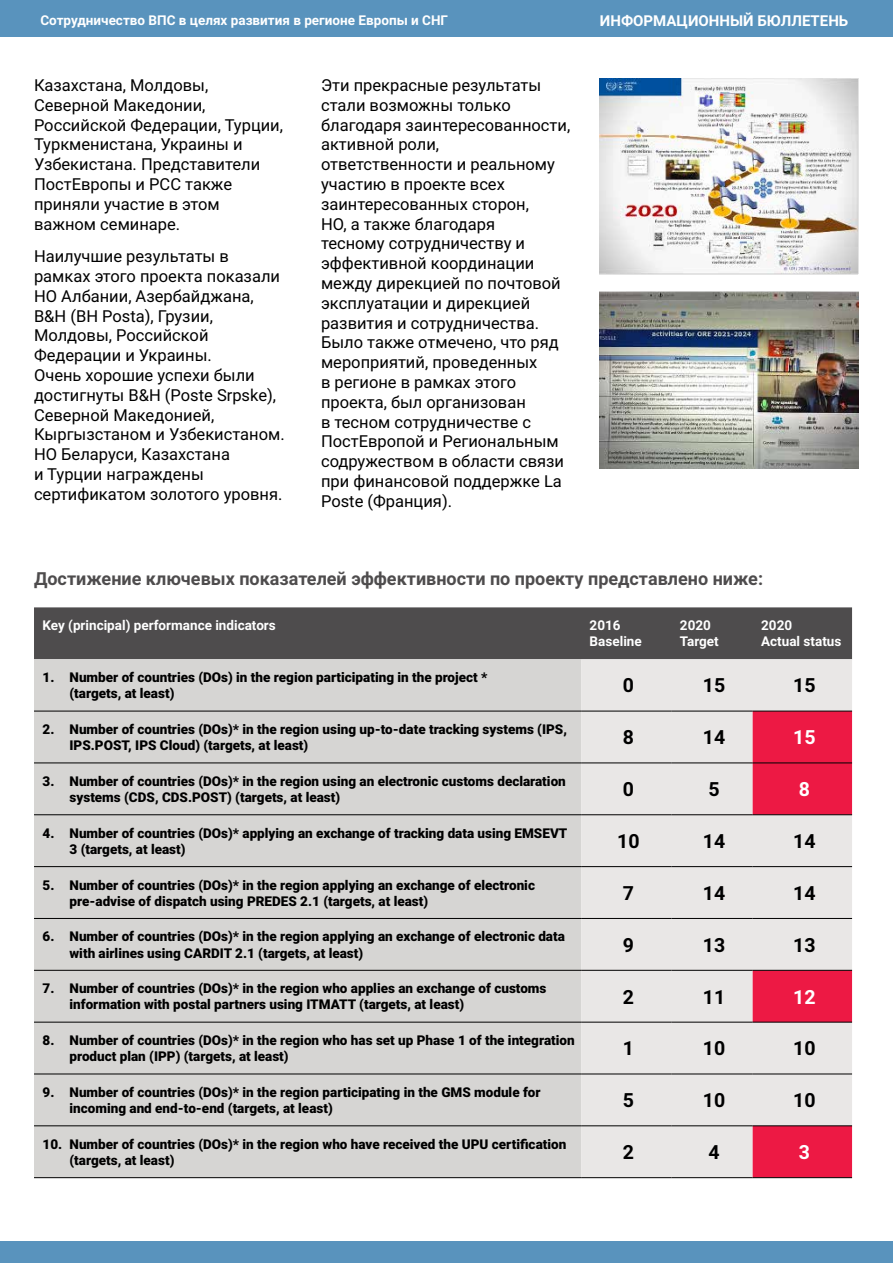
<style>
.page{position:relative;width:893px;height:1263px;background:#fff}
.page>*{position:absolute;margin:0;border:0;box-sizing:border-box;transform-origin:0 0}
.t1{font:700 19.5px "Roboto";color:#000}
.t2{font:700 19.5px "Roboto";color:#fff}
.t3{font:700 18px "Roboto";color:#4e4c4d}
.t4{font:16.5px/19.8px "Roboto";color:#000}
.t5{font:700 15px "Roboto";color:#fff}
.t6{font:900 13.5px/16.2px "Roboto";color:#000}
.t7{font:700 13.5px/16.2px "Roboto";color:#fff}
</style>
<div class="page">
<div style="left:0;top:1242px;width:893px;height:21px;background:#5993bd"></div>
<div style="left:0;top:0;width:893px;height:36px;background:#5993bd"></div>
<img style="left:599px;top:79px;width:260px;height:196px">
<img style="left:599px;top:292px;width:260px;height:176px">
<div style="left:34px;top:607px;width:818px;height:52px;background:#4e4c4d"></div>
<div style="left:34px;top:659px;width:547px;height:518px;background:#d6d5d3"></div>
<div style="left:581px;top:659px;width:271px;height:518px;background:#e9e7e6"></div>
<div style="left:753px;top:712px;width:99px;height:102px;background:#ed1944"></div>
<svg style="left:753px;top:971px;width:99px;height:206px;background:#e97e93"></svg>
<hr style="left:581px;top:711px;width:90px;height:1px;background:#000">
<hr style="left:671px;top:711px;width:82px;height:1px;background:#000">
<hr style="left:753px;top:711px;width:99px;height:1px;background:#000">
<hr style="left:581px;top:763px;width:90px;height:1px;background:#000">
<hr style="left:671px;top:763px;width:82px;height:1px;background:#000">
<hr style="left:753px;top:763px;width:99px;height:1px;background:#000">
<hr style="left:581px;top:814px;width:90px;height:1px;background:#000">
<hr style="left:671px;top:814px;width:82px;height:1px;background:#000">
<hr style="left:753px;top:814px;width:99px;height:1px;background:#000">
<hr style="left:581px;top:866px;width:90px;height:1px;background:#000">
<hr style="left:671px;top:866px;width:82px;height:1px;background:#000">
<hr style="left:753px;top:866px;width:99px;height:1px;background:#000">
<hr style="left:581px;top:918px;width:90px;height:1px;background:#000">
<hr style="left:671px;top:918px;width:82px;height:1px;background:#000">
<hr style="left:753px;top:918px;width:99px;height:1px;background:#000">
<hr style="left:581px;top:970px;width:90px;height:1px;background:#000">
<hr style="left:671px;top:970px;width:82px;height:1px;background:#000">
<hr style="left:581px;top:1022px;width:90px;height:1px;background:#000">
<hr style="left:671px;top:1022px;width:82px;height:1px;background:#000">
<hr style="left:581px;top:1074px;width:90px;height:1px;background:#000">
<hr style="left:671px;top:1074px;width:82px;height:1px;background:#000">
<hr style="left:753px;top:1074px;width:99px;height:1px;background:#000">
<hr style="left:581px;top:1125px;width:90px;height:1px;background:#000">
<hr style="left:671px;top:1125px;width:82px;height:1px;background:#000">
<hr style="left:581px;top:1177px;width:90px;height:1px;background:#000">
<hr style="left:671px;top:1177px;width:82px;height:1px;background:#000">
<hr style="left:34px;top:711px;width:547px;height:1px;background:#000">
<hr style="left:34px;top:763px;width:547px;height:1px;background:#000">
<hr style="left:34px;top:814px;width:547px;height:1px;background:#000">
<hr style="left:34px;top:866px;width:547px;height:1px;background:#000">
<hr style="left:34px;top:918px;width:547px;height:1px;background:#000">
<hr style="left:34px;top:970px;width:547px;height:1px;background:#000">
<hr style="left:34px;top:1022px;width:547px;height:1px;background:#000">
<hr style="left:34px;top:1074px;width:547px;height:1px;background:#000">
<hr style="left:34px;top:1125px;width:547px;height:1px;background:#000">
<hr style="left:34px;top:1177px;width:547px;height:1px;background:#000">
<hr style="left:753px;top:970px;width:99px;height:1px;background:#000">
<hr style="left:753px;top:1022px;width:99px;height:1px;background:#000">
<hr style="left:753px;top:1125px;width:99px;height:1px;background:#000">
<hr style="left:753px;top:1177px;width:99px;height:1px;background:#000">
<p class="t7" style="left:40px;top:11px;width:409px">Сотрудничество ВПС в целях развития в регионе Европы и СНГ</p>
<p class="t5" style="left:600px;top:10px;width:250px">ИНФОРМАЦИОННЫЙ БЮЛЛЕТЕНЬ</p>
<p class="t4" style="left:34px;top:75px;width:251px">Казахстана, Молдовы,<br>Северной Македонии,<br>Российской Федерации, Турции,<br>Туркменистана, Украины и<br>Узбекистана. Представители<br>ПостЕвропы и РСС также приняли участие в этом важном семинаре.</p>
<p class="t4" style="left:34px;top:246px;width:252px">Наилучшие результаты в рамках этого проекта показали<br>НО Албании, Азербайджана,<br>B&amp;H (BH Posta), Грузии,<br>Молдовы, Российской<br>Федерации и Украины.<br>Очень хорошие успехи были достигнуты B&amp;H (Poste Srpske),<br>Северной Македонией,<br>Кыргызстаном и Узбекистаном.<br>НО Беларуси, Казахстана<br>и Турции награждены сертификатом золотого уровня.</p>
<p class="t4" style="left:321px;top:75px;width:251px">Эти прекрасные результаты стали возможны только благодаря заинтересованности, активной роли, ответственности и реальному участию в проекте всех заинтересованных сторон,<br>НО, а также благодаря<br>тесному сотрудничеству и эффективной координации между дирекцией по почтовой эксплуатации и дирекцией развития и сотрудничества.<br>Было также отмечено, что ряд мероприятий, проведенных<br>в регионе в рамках этого проекта, был организован<br>в тесном сотрудничестве с<br>ПостЕвропой и Региональным содружеством в области связи при финансовой поддержке La<br>Poste (Франция).</p>
<h2 class="t3" style="left:34px;top:566px;width:731px">Достижение ключевых показателей эффективности по проекту представлено ниже:</h2>
<p class="t7" style="left:43px;top:617px;width:235px">Key (principal) performance indicators</p>
<p class="t7" style="left:590px;top:617px;width:54px">2016<br>Baseline</p>
<p class="t7" style="left:680px;top:617px;width:40px">2020<br>Target</p>
<p class="t7" style="left:761px;top:617px;width:82px">2020<br>Actual status</p>
<p class="t6" style="left:70px;top:669px;width:419px;text-indent:-27px">1. Number of countries (DOs) in the region participating in the project * (targets, at least)</p>
<h1 class="t1" style="left:623px;top:672px;width:13px">0</h1>
<h1 class="t1" style="left:703px;top:672px;width:24px">15</h1>
<h1 class="t1" style="left:793px;top:672px;width:24px">15</h1>
<p class="t6" style="left:70px;top:720px;width:499px;text-indent:-27px">2. Number of countries (DOs)* in the region using up-to-date tracking systems (IPS,<br>IPS.POST, IPS Cloud) (targets, at least)</p>
<h1 class="t1" style="left:623px;top:724px;width:13px">8</h1>
<h1 class="t1" style="left:703px;top:724px;width:24px">14</h1>
<h1 class="t2" style="left:793px;top:724px;width:24px">15</h1>
<p class="t6" style="left:70px;top:772px;width:498px;text-indent:-27px">3. Number of countries (DOs)* in the region using an electronic customs declaration systems (CDS, CDS.POST) (targets, at least)</p>
<h1 class="t1" style="left:623px;top:775px;width:13px">0</h1>
<h1 class="t1" style="left:709px;top:775px;width:13px">5</h1>
<h1 class="t2" style="left:799px;top:775px;width:13px">8</h1>
<p class="t6" style="left:70px;top:824px;width:499px;text-indent:-27px">4. Number of countries (DOs)* applying an exchange of tracking data using EMSEVT<br>3 (targets, at least)</p>
<h1 class="t1" style="left:617px;top:827px;width:24px">10</h1>
<h1 class="t1" style="left:703px;top:827px;width:24px">14</h1>
<h1 class="t1" style="left:793px;top:827px;width:24px">14</h1>
<p class="t6" style="left:70px;top:876px;width:467px;text-indent:-27px">5. Number of countries (DOs)* in the region applying an exchange of electronic pre-advise of dispatch using PREDES 2.1 (targets, at least)</p>
<h1 class="t1" style="left:623px;top:879px;width:13px">7</h1>
<h1 class="t1" style="left:703px;top:879px;width:24px">14</h1>
<h1 class="t1" style="left:793px;top:879px;width:24px">14</h1>
<p class="t6" style="left:70px;top:928px;width:497px;text-indent:-27px">6. Number of countries (DOs)* in the region applying an exchange of electronic data with airlines using CARDIT 2.1 (targets, at least)</p>
<h1 class="t1" style="left:623px;top:931px;width:13px">9</h1>
<h1 class="t1" style="left:703px;top:931px;width:24px">13</h1>
<h1 class="t1" style="left:793px;top:931px;width:24px">13</h1>
<p class="t6" style="left:70px;top:980px;width:478px;text-indent:-27px">7. Number of countries (DOs)* in the region who applies an exchange of customs information with postal partners using ITMATT (targets, at least)</p>
<h1 class="t1" style="left:623px;top:983px;width:13px">2</h1>
<h1 class="t1" style="left:703px;top:983px;width:24px">11</h1>
<h1 class="t2" style="left:793px;top:983px;width:24px">12</h1>
<p class="t6" style="left:70px;top:1031px;width:507px;text-indent:-27px">8. Number of countries (DOs)* in the region who has set up Phase 1 of the integration product plan (IPP) (targets, at least)</p>
<h1 class="t1" style="left:623px;top:1035px;width:13px">1</h1>
<h1 class="t1" style="left:703px;top:1035px;width:24px">10</h1>
<h1 class="t1" style="left:793px;top:1035px;width:24px">10</h1>
<p class="t6" style="left:70px;top:1083px;width:473px;text-indent:-27px">9. Number of countries (DOs)* in the region participating in the GMS module for incoming and end-to-end (targets, at least)</p>
<h1 class="t1" style="left:623px;top:1086px;width:13px">5</h1>
<h1 class="t1" style="left:703px;top:1086px;width:24px">10</h1>
<h1 class="t1" style="left:793px;top:1086px;width:24px">10</h1>
<p class="t6" style="left:70px;top:1135px;width:498px;text-indent:-27px">10. Number of countries (DOs)* in the region who have received the UPU certification (targets, at least)</p>
<h1 class="t1" style="left:623px;top:1138px;width:13px">2</h1>
<h1 class="t1" style="left:709px;top:1138px;width:13px">4</h1>
<h1 class="t2" style="left:799px;top:1138px;width:13px">3</h1>
</div>
